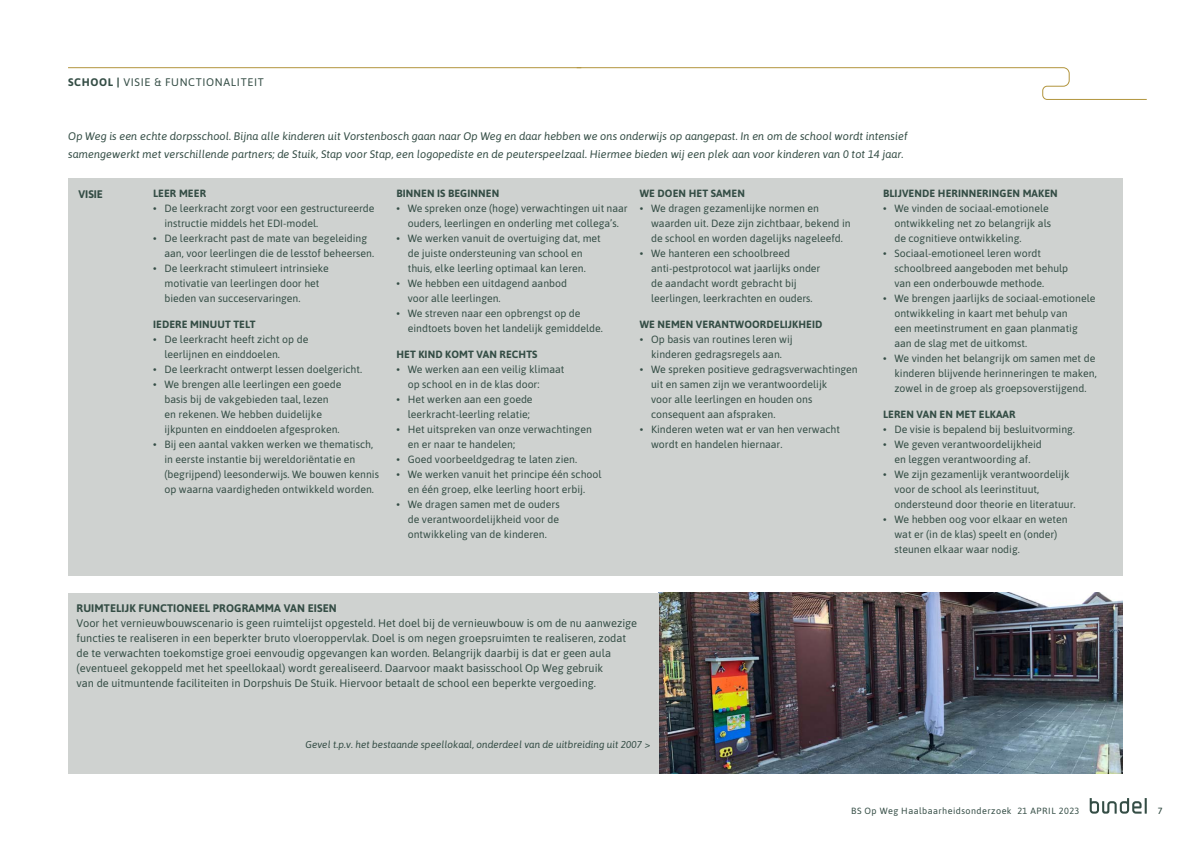
<style>
.page{position:relative;width:1191px;height:842px;background:#fff}
.page>*{position:absolute;margin:0;border:0;box-sizing:border-box;transform-origin:0 0}
.t1{font:11px/15px "Asap";color:#344d45}
.t2{font:italic 11px/18px "Asap";color:#344d45}
.t3{font:700 11px "Asap";letter-spacing:.01em;color:#344d45}
.t4{font:11px "Asap";letter-spacing:.06em;color:#344d45}
.t5{font:10.5px/15px "Asap";color:#344d45}
.t6{font:700 10.5px "Asap";letter-spacing:.01em;color:#344d45}
.t7{font:italic 10px "Asap";color:#344d45}
.t8{font:9px "Asap";letter-spacing:.05em;color:#344d45}
.t9{font:500 9px "Asap";color:#344d45}
.s1{font-weight:700}
</style>
<div class="page">
<svg style="left:575px;top:67px;width:572px;height:33px"></svg>
<hr style="left:68px;top:67px;width:513px;height:1px;background:#b2953d">
<svg style="left:1089px;top:798px;width:57px;height:16px"></svg>
<img style="left:659px;top:593px;width:464px;height:181px">
<div style="left:68px;top:593px;width:591px;height:181px;background:#cfd2d0"></div>
<div style="left:68px;top:178px;width:1055px;height:397px;background:#cfd2d0"></div>
<p class="t4" style="left:68px;top:74px;width:197px"><span class="s1">SCHOOL |</span> VISI E &amp; FUNCTI ONALITEIT</p>
<p class="t2" style="left:68px;top:126px;width:840px">Op Weg is een echte dorpsschool. Bijna alle kinderen uit Vorstenbosch gaan naar Op Weg en daar hebben we ons onderwijs op aangepast. In en om de school wordt intensief samengewerkt met verschillende partners; de Stuik, Stap voor Stap, een logopediste en de peuterspeelzaal. Hiermee bieden wij een plek aan voor kinderen van 0 tot 14 jaar.</p>
<p class="t3" style="left:78px;top:186px;width:26px">VISIE</p>
<p class="t6" style="left:153px;top:186px;width:54px">LEER MEER</p>
<p class="t5" style="left:164px;top:200px;width:211px;text-indent:-11px">• De leerkracht zorgt voor een gestructureerde instructie middels het EDI-model.</p>
<p class="t5" style="left:164px;top:230px;width:211px;text-indent:-11px">• De leerkracht past de mate van begeleiding aan, voor leerlingen die de lesstof beheersen.</p>
<p class="t5" style="left:164px;top:260px;width:166px;text-indent:-11px">• De leerkracht stimuleert intrinsieke motivatie van leerlingen door het bieden van succeservaringen.</p>
<p class="t6" style="left:153px;top:317px;width:104px">IEDERE MINUUT TELT</p>
<p class="t5" style="left:164px;top:331px;width:145px;text-indent:-11px">• De leerkracht heeft zicht op de leerlijnen en einddoelen.</p>
<p class="t5" style="left:153px;top:361px;width:211px">• De leerkracht ontwerpt lessen doelgericht.</p>
<p class="t5" style="left:164px;top:376px;width:178px;text-indent:-11px">• We brengen alle leerlingen een goede basis bij de vakgebieden taal, lezen en rekenen. We hebben duidelijke ijkpunten en einddoelen afgesproken.</p>
<p class="t5" style="left:164px;top:436px;width:216px;text-indent:-11px">• Bij een aantal vakken werken we thematisch, in eerste instantie bij wereldoriëntatie en (begrijpend) leesonderwijs. We bouwen kennis op waarna vaardigheden ontwikkeld worden.</p>
<p class="t6" style="left:396px;top:186px;width:104px">BINNEN IS BEGINNEN</p>
<p class="t5" style="left:396px;top:200px;width:233px;text-align:center">• We spreken onze (hoge) verwachtingen uit naar ouders, leerlingen en onderling met collega’s.</p>
<p class="t5" style="left:408px;top:230px;width:195px;text-indent:-11px">• We werken vanuit de overtuiging dat, met de juiste ondersteuning van school en thuis, elke leerling optimaal kan leren.</p>
<p class="t5" style="left:408px;top:275px;width:161px;text-indent:-11px">• We hebben een uitdagend aanbod voor alle leerlingen.</p>
<p class="t5" style="left:408px;top:305px;width:197px;text-indent:-11px">• We streven naar een opbrengst op de eindtoets boven het landelijk gemiddelde.</p>
<p class="t6" style="left:396px;top:347px;width:142px">HET KIND KOMT VAN RECHTS</p>
<p class="t5" style="left:408px;top:361px;width:158px;text-indent:-11px">• We werken aan een veilig klimaat op school en in de klas door:</p>
<p class="t5" style="left:396px;top:391px;width:138px;text-align:right">• Het werken aan een goede leerkracht-leerling relatie;</p>
<p class="t5" style="left:408px;top:421px;width:186px;text-indent:-11px">• Het uitspreken van onze verwachtingen en er naar te handelen;</p>
<p class="t5" style="left:396px;top:451px;width:182px">• Goed voorbeeldgedrag te laten zien.</p>
<p class="t5" style="left:396px;top:466px;width:207px;text-align:center">• We werken vanuit het principe één school en één groep, elke leerling hoort erbij.</p>
<p class="t5" style="left:408px;top:496px;width:153px;text-align:justify;text-indent:-11px">• We dragen samen met de ouders de verantwoordelijkheid voor de ontwikkeling van de kinderen.</p>
<p class="t6" style="left:640px;top:186px;width:107px">WE DOEN HET SAMEN</p>
<p class="t5" style="left:651px;top:200px;width:201px;text-indent:-11px">• We dragen gezamenlijke normen en waarden uit. Deze zijn zichtbaar, bekend in de school en worden dagelijks nageleefd.</p>
<p class="t5" style="left:651px;top:245px;width:171px;text-indent:-11px">• We hanteren een schoolbreed anti-pestprotocol wat jaarlijks onder de aandacht wordt gebracht bij leerlingen, leerkrachten en ouders.</p>
<p class="t6" style="left:640px;top:317px;width:184px">WE NEMEN VERANTWOORDELIJKHEID</p>
<p class="t5" style="left:640px;top:332px;width:154px;text-align:center">• Op basis van routines leren wij kinderen gedragsregels aan.</p>
<p class="t5" style="left:651px;top:362px;width:208px;text-indent:-11px">• We spreken positieve gedragsverwachtingen uit en samen zijn we verantwoordelijk<br>voor alle leerlingen en houden ons consequent aan afspraken.</p>
<p class="t5" style="left:651px;top:422px;width:190px;text-indent:-11px">• Kinderen weten wat er van hen verwacht wordt en handelen hiernaar.</p>
<p class="t3" style="left:77px;top:600px;width:262px">RUIMTELIJK FUNCTIONEEL PROGRAMMA VAN EISEN</p>
<p class="t1" style="left:77px;top:615px;width:562px">Voor het vernieuwbouwscenario is geen ruimtelijst opgesteld. Het doel bij de vernieuwbouw is om de nu aanwezige functies te realiseren in een beperkter bruto vloeroppervlak. Doel is om negen groepsruimten te realiseren, zodat de te verwachten toekomstige groei eenvoudig opgevangen kan worden. Belangrijk daarbij is dat er geen aula (eventueel gekoppeld met het speellokaal) wordt gerealiseerd. Daarvoor maakt basisschool Op Weg gebruik<br>van de uitmuntende faciliteiten in Dorpshuis De Stuik. Hiervoor betaalt de school een beperkte vergoeding.</p>
<p class="t7" style="left:305px;top:738px;width:346px">Gevel t.p.v. het bestaande speellokaal, onderdeel van de uitbreiding uit 2007 &gt;</p>
<p class="t6" style="left:883px;top:186px;width:176px">BLIJVENDE HERINNERINGEN MAKEN</p>
<p class="t5" style="left:894px;top:200px;width:158px;text-indent:-11px">• We vinden de sociaal-emotionele ontwikkeling net zo belangrijk als de cognitieve ontwikkeling.</p>
<p class="t5" style="left:894px;top:245px;width:175px;text-indent:-11px">• Sociaal-emotioneel leren wordt schoolbreed aangeboden met behulp van een onderbouwde methode.</p>
<p class="t5" style="left:894px;top:290px;width:203px;text-indent:-11px">• We brengen jaarlijks de sociaal-emotionele ontwikkeling in kaart met behulp van<br>een meetinstrument en gaan planmatig aan de slag met de uitkomst.</p>
<p class="t5" style="left:894px;top:350px;width:204px;text-indent:-11px">• We vinden het belangrijk om samen met de kinderen blijvende herinneringen te maken, zowel in de groep als groepsoverstijgend.</p>
<p class="t6" style="left:883px;top:407px;width:134px">LEREN VAN EN MET ELKAAR</p>
<p class="t5" style="left:883px;top:422px;width:193px">• De visie is bepalend bij besluitvorming.</p>
<p class="t5" style="left:883px;top:437px;width:160px;text-align:center">• We geven verantwoordelijkheid en leggen verantwoording af.</p>
<p class="t5" style="left:894px;top:467px;width:183px;text-indent:-11px">• We zijn gezamenlijk verantwoordelijk voor de school als leerinstituut, ondersteund door theorie en literatuur.</p>
<p class="t5" style="left:894px;top:512px;width:175px;text-indent:-11px">• We hebben oog voor elkaar en weten wat er (in de klas) speelt en (onder) steunen elkaar waar nodig.</p>
<p class="t8" style="left:851px;top:804px;width:230px">BS Op Weg Haalbaarheidsonderzoek 21 april 2023</p>
<p class="t9" style="left:1157px;top:804px;width:6px">7</p>
</div>
